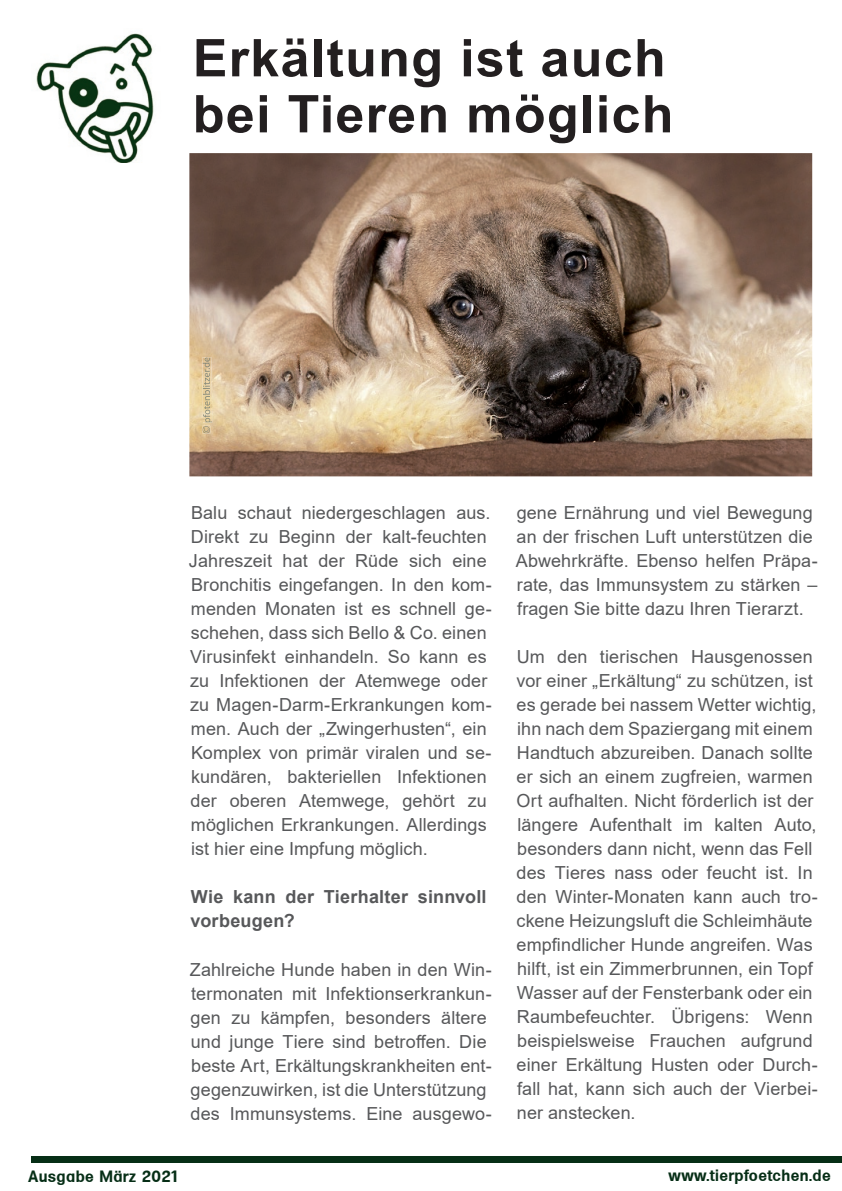
<style>
.page{position:relative;width:842px;height:1191px;background:#fff}
.page>*{position:absolute;margin:0;border:0;box-sizing:border-box;transform-origin:0 0}
.t1{font:700 52px/56px "Arial";letter-spacing:.025em;color:#231f20}
.t2{font:18px/24px "Arial";letter-spacing:.005em;color:#57585a}
.t3{font:700 18px/24px "Arial";letter-spacing:.01em;color:#57585a}
.t4{font:700 16px "Adam Becker";letter-spacing:.025em;color:#062e16}
</style>
<div class="page">
<div style="left:31px;top:1156px;width:811px;height:6px;background:#062e16"></div>
<img style="left:36px;top:33px;width:118px;height:129px">
<img style="left:189px;top:153px;width:623px;height:323px">
<svg style="left:202px;top:426px;width:8px;height:7px"></svg>
<img style="left:202px;top:357px;width:10px;height:65px">
<h1 class="t1" style="left:193px;top:31px;width:482px">Erkältung ist auch bei Tieren möglich</h1>
<p class="t2" style="left:189px;top:501px;width:304px">Balu schaut niedergeschlagen aus.<br>Direkt zu Beginn der kalt-feuchten Jahreszeit hat der Rüde sich eine Bronchitis eingefangen. In den kom&shy;menden Monaten ist es schnell ge&shy;schehen, dass sich Bello &amp; Co. einen Virusinfekt einhandeln. So kann es zu Infektionen der Atemwege oder zu Magen-Darm-Erkrankungen kom&shy;men. Auch der „Zwingerhusten“, ein Komplex von primär viralen und se&shy;kundären, bakteriellen Infektionen der oberen Atemwege, gehört zu möglichen Erkrankungen. Allerdings ist hier eine Impfung möglich.</p>
<p class="t3" style="left:191px;top:885px;width:297px">Wie kann der Tierhalter sinnvoll vorbeugen?</p>
<p class="t2" style="left:190px;top:957px;width:303px">Zahlreiche Hunde haben in den Win&shy;termonaten mit Infektionserkrankun&shy;gen zu kämpfen, besonders ältere und junge Tiere sind betroffen. Die beste Art, Erkältungskrankheiten ent&shy;gegenzuwirken, ist die Unterstützung des Immunsystems. Eine ausgewo-</p>
<p class="t2" style="left:516px;top:501px;width:303px">gene Ernährung und viel Bewegung an der frischen Luft unterstützen die Abwehrkräfte. Ebenso helfen Präpa&shy;rate, das Immunsystem zu stärken – fragen Sie bitte dazu Ihren Tierarzt.</p>
<p class="t2" style="left:516px;top:645px;width:303px">Um den tierischen Hausgenossen vor einer „Erkältung“ zu schützen, ist es gerade bei nassem Wetter wichtig, ihn nach dem Spaziergang mit einem Handtuch abzureiben. Danach sollte er sich an einem zugfreien, warmen Ort aufhalten. Nicht förderlich ist der längere Aufenthalt im kalten Auto, besonders dann nicht, wenn das Fell des Tieres nass oder feucht ist. In den Winter-Monaten kann auch tro&shy;ckene Heizungsluft die Schleimhäute empfindlicher Hunde angreifen. Was hilft, ist ein Zimmerbrunnen, ein Topf Wasser auf der Fensterbank oder ein Raumbefeuchter. Übrigens: Wenn beispielsweise Frauchen aufgrund einer Erkältung Husten oder Durch&shy;fall hat, kann sich auch der Vierbei&shy;ner anstecken.</p>
<p class="t4" style="left:29px;top:1166px;width:153px">Ausgabe März 2021</p>
<p class="t4" style="left:669px;top:1165px;width:164px">www.tierpfoetchen.de</p>
</div>
